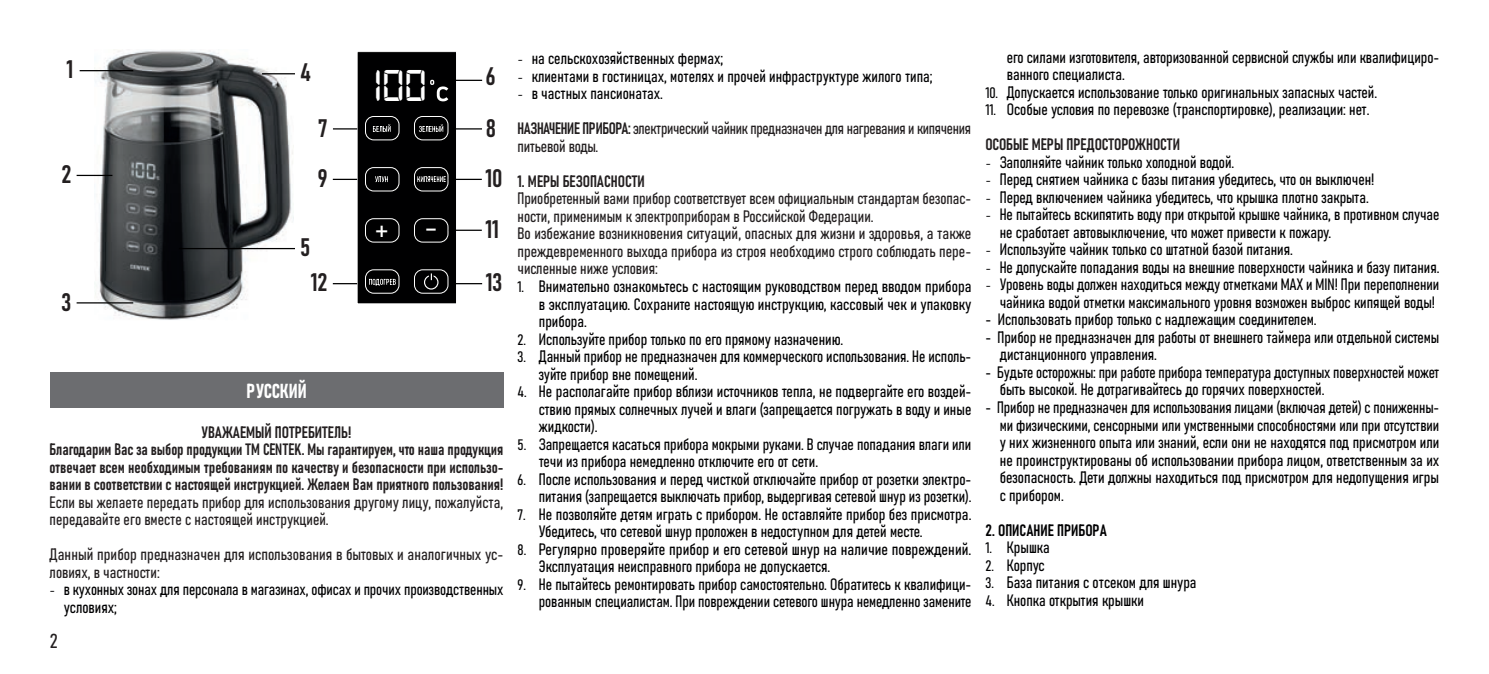
<style>
.page{position:relative;width:1489px;height:674px;background:#fff}
.page>*{position:absolute;margin:0;border:0;box-sizing:border-box;transform-origin:0 0}
.t1{font:47.25px "Digital 7";color:#fff}
.t2{font:25px "Bahnschrift";color:#231f20}
.t3{font:700 21.25px "Myriad Pro";color:#fff}
.t4{font:20px "Bahnschrift";letter-spacing:-.005em;color:#fff}
.t5{font:20px "Bahnschrift";color:#231f20}
.t6{font:16.25px/17.5px "Bahnschrift";color:#000002}
.t7{font:16.25px/17.5px "Bahnschrift";color:#231f20}
.s1{font-family:"Minion Pro"}
.s2{font-family:"Minion Pro";color:#000002}
.s3{color:#000002}
.s4{font-size:15px}
.s5{color:#231f20}
</style>
<div class="page">
<img style="left:95px;top:50px;width:198px;height:270px">
<div style="left:357px;top:52px;width:99px;height:251px;background:#000001"></div>
<div style="left:357px;top:51px;width:100px;height:253px;border:1px solid #fff"></div>
<svg style="left:365px;top:116px;width:83px;height:177px"></svg>
<svg style="left:430px;top:80px;width:18px;height:21px"></svg>
<div style="left:50px;top:372px;width:453px;height:35px;background:#6c6d70"></div>
<hr style="left:449px;top:80px;width:33px;height:1px;background:#000">
<hr style="left:80px;top:70px;width:53px;height:1px;background:#000">
<hr style="left:262px;top:73px;width:33px;height:1px;background:#000">
<hr style="left:77px;top:175px;width:35px;height:1px;background:#000">
<hr style="left:77px;top:302px;width:56px;height:1px;background:#000">
<hr style="left:179px;top:248px;width:116px;height:1px;background:#000">
<hr style="left:449px;top:128px;width:33px;height:1px;background:#000">
<svg style="left:333px;top:128px;width:24px;height:1px"></svg>
<svg style="left:333px;top:179px;width:24px;height:1px"></svg>
<hr style="left:449px;top:229px;width:33px;height:2px;background:#000">
<hr style="left:449px;top:283px;width:33px;height:1px;background:#000">
<svg style="left:333px;top:283px;width:24px;height:1px"></svg>
<hr style="left:449px;top:179px;width:33px;height:1px;background:#000">
<h2 class="t2" style="left:67px;top:50px;width:8px">1</h2>
<h2 class="t2" style="left:300px;top:53px;width:12px">4</h2>
<h1 class="t1" style="left:374px;top:65px;width:54px">100</h1>
<h2 class="t2" style="left:485px;top:58px;width:11px">6</h2>
<h2 class="t2" style="left:61px;top:155px;width:11px">2</h2>
<h2 class="t2" style="left:62px;top:283px;width:11px">3</h2>
<h2 class="t2" style="left:318px;top:109px;width:11px">7</h2>
<h2 class="t2" style="left:485px;top:109px;width:12px">8</h2>
<h2 class="t2" style="left:318px;top:159px;width:11px">9</h2>
<h2 class="t2" style="left:485px;top:210px;width:15px">11</h2>
<h2 class="t2" style="left:311px;top:263px;width:18px">12</h2>
<h2 class="t2" style="left:486px;top:263px;width:18px">13</h2>
<h2 class="t2" style="left:485px;top:159px;width:19px">10</h2>
<h3 class="t3" style="left:375px;top:215px;width:14px">+</h3>
<h3 class="t3" style="left:426px;top:214px;width:12px">–</h3>
<h2 class="t2" style="left:300px;top:228px;width:12px">5</h2>
<p class="t4" style="left:246px;top:375px;width:62px">РУССКИЙ</p>
<p class="t7" style="left:50px;top:422px;width:455px;text-indent:152px">УВАЖАЕМЫЙ ПОТРЕБИТЕЛЬ!<br>Благодарим Вас за выбор продукции ТМ CENTEK. Мы гарантируем, что наша продукция отвечает всем необходимым требованиям по качеству и безопасности при использо&shy;вании в соответствии с настоящей инструкцией. Желаем Вам приятного пользования!<br>Если вы желаете передать прибор для использования другому лицу, пожалуйста, передавайте его вместе с настоящей инструкцией.</p>
<p class="t7" style="left:50px;top:544px;width:455px">Данный прибор предназначен для использования в бытовых и аналогичных ус&shy;ловиях, в частности:</p>
<p class="t6" style="left:64px;top:579px;width:441px;text-indent:-14px"><span class="s1">-</span> в кухонных зонах для персонала в магазинах, офисах и прочих производственных условиях;</p>
<p class="t5" style="left:50px;top:625px;width:10px">2</p>
<p class="t6" style="left:517px;top:49px;width:207px"><span class="s1">-</span> на сельскохозяйственных фермах;</p>
<p class="t6" style="left:517px;top:66px;width:416px"><span class="s1">-</span> клиентами в гостиницах, мотелях и прочей инфраструктуре жилого типа;</p>
<p class="t7" style="left:517px;top:75px;width:455px;line-height:35px"><span class="s2">-</span> <span class="s3">в частных пансионатах.<br></span>НАЗНАЧЕНИЕ ПРИБОРА: электрический чайник предназначен для нагревания и кипячения</p>
<p class="t7" style="left:517px;top:136px;width:82px">питьевой воды.</p>
<p class="t7" style="left:517px;top:171px;width:455px">1. МЕРЫ БЕЗОПАСНОСТИ<br>Приобретенный вами прибор соответствует всем официальным стандартам безопас&shy;ности, применимым к электроприборам в Российской Федерации.<br>Во избежание возникновения ситуаций, опасных для жизни и здоровья, а также преждевременного выхода прибора из строя необходимо строго соблюдать пере&shy;численные ниже условия:</p>
<p class="t6" style="left:539px;top:276px;width:434px;text-align:justify;text-indent:-21px"><span class="s4">1.</span> Внимательно ознакомьтесь с настоящим руководством перед вводом прибора в эксплуатацию. Сохраните настоящую инструкцию, кассовый чек и упаковку прибора.</p>
<p class="t6" style="left:517px;top:329px;width:327px"><span class="s4">2.</span> Используйте прибор только по его прямому назначению.</p>
<p class="t6" style="left:539px;top:346px;width:434px;text-indent:-21px"><span class="s4">3.</span> Данный прибор не предназначен для коммерческого использования. Не исполь&shy;зуйте прибор вне помещений.</p>
<p class="t6" style="left:539px;top:381px;width:434px;text-align:justify;text-indent:-21px"><span class="s4">4.</span> Не располагайте прибор вблизи источников тепла, не подвергайте его воздей&shy;ствию прямых солнечных лучей и влаги (запрещается погружать в воду и иные жидкости).</p>
<p class="t6" style="left:539px;top:434px;width:434px;text-indent:-21px"><span class="s4">5.</span> Запрещается касаться прибора мокрыми руками. В случае попадания влаги или течи из прибора немедленно отключите его от сети.</p>
<p class="t6" style="left:517px;top:469px;width:455px;text-align:right"><span class="s4">6.</span> После использования и перед чисткой отключайте прибор от розетки электро&shy;питания (запрещается выключать прибор, выдергивая сетевой шнур из розетки).</p>
<p class="t6" style="left:539px;top:504px;width:434px;text-indent:-21px"><span class="s4">7.</span> Не позволяйте детям играть с прибором. Не оставляйте прибор без присмотра.<br>Убедитесь, что сетевой шнур проложен в недоступном для детей месте.</p>
<p class="t6" style="left:539px;top:539px;width:434px;text-indent:-21px"><span class="s4">8.</span> Регулярно проверяйте прибор и его сетевой шнур на наличие повреждений.<br>Эксплуатация неисправного прибора не допускается.</p>
<p class="t6" style="left:517px;top:574px;width:455px;text-align:right"><span class="s4">9.</span> Не пытайтесь ремонтировать прибор самостоятельно. Обратитесь к квалифици&shy;рованным специалистам. При повреждении сетевого шнура немедленно замените</p>
<p class="t6" style="left:1006px;top:47px;width:434px">его силами изготовителя, авторизованной сервисной службы или квалифициро&shy;ванного специалиста.</p>
<p class="t6" style="left:985px;top:82px;width:393px"><span class="s4">10.</span> Допускается использование только оригинальных запасных частей.</p>
<p class="t6" style="left:985px;top:91px;width:385px;line-height:35px"><span class="s4">11.</span> Особые условия по перевозке (транспортировке), реализации: нет.<br><span class="s5">ОСОБЫЕ МЕРЫ ПРЕДОСТОРОЖНОСТИ</span></p>
<p class="t6" style="left:985px;top:152px;width:250px"><span class="s1">-</span> Заполняйте чайник только холодной водой.</p>
<p class="t6" style="left:985px;top:169px;width:390px"><span class="s1">-</span> Перед снятием чайника с базы питания убедитесь, что он выключен!</p>
<p class="t6" style="left:985px;top:187px;width:385px"><span class="s1">-</span> Перед включением чайника убедитесь, что крышка плотно закрыта.</p>
<p class="t6" style="left:999px;top:204px;width:441px;text-indent:-14px"><span class="s1">-</span> Не пытайтесь вскипятить воду при открытой крышке чайника, в противном случае не сработает автовыключение, что может привести к пожару.</p>
<p class="t6" style="left:985px;top:239px;width:309px"><span class="s1">-</span> Используйте чайник только со штатной базой питания.</p>
<p class="t6" style="left:985px;top:257px;width:455px"><span class="s1">-</span> Не допускайте попадания воды на внешние поверхности чайника и базу питания.</p>
<p class="t6" style="left:985px;top:274px;width:455px;text-align:right"><span class="s1">-</span> Уровень воды должен находиться между отметками MAX и MIN! При переполнении чайника водой отметки максимального уровня возможен выброс кипящей воды!</p>
<p class="t6" style="left:985px;top:309px;width:332px">- Использовать прибор только с надлежащим соединителем.</p>
<p class="t6" style="left:999px;top:327px;width:441px;text-indent:-14px">- Прибор не предназначен для работы от внешнего таймера или отдельной системы дистанционного управления.</p>
<p class="t6" style="left:999px;top:362px;width:441px;text-indent:-14px">- Будьте осторожны: при работе прибора температура доступных поверхностей может быть высокой. Не дотрагивайтесь до горячих поверхностей.</p>
<p class="t6" style="left:999px;top:397px;width:441px;text-align:justify;text-indent:-14px">- Прибор не предназначен для использования лицами (включая детей) с пониженны&shy;ми физическими, сенсорными или умственными способностями или при отсутствии у них жизненного опыта или знаний, если они не находятся под присмотром или не проинструктированы об использовании прибора лицом, ответственным за их безопасность. Дети должны находиться под присмотром для недопущения игры с прибором.</p>
<p class="t6" style="left:985px;top:519px;width:123px">2. ОПИСАНИЕ ПРИБОРА</p>
<p class="t6" style="left:985px;top:537px;width:66px"><span class="s4">1.</span> Крышка</p>
<p class="t6" style="left:985px;top:554px;width:61px"><span class="s4">2.</span> Корпус</p>
<p class="t6" style="left:985px;top:572px;width:212px"><span class="s4">3.</span> База питания с отсеком для шнура</p>
<p class="t6" style="left:985px;top:589px;width:160px"><span class="s4">4.</span> Кнопка открытия крышки</p>
</div>
